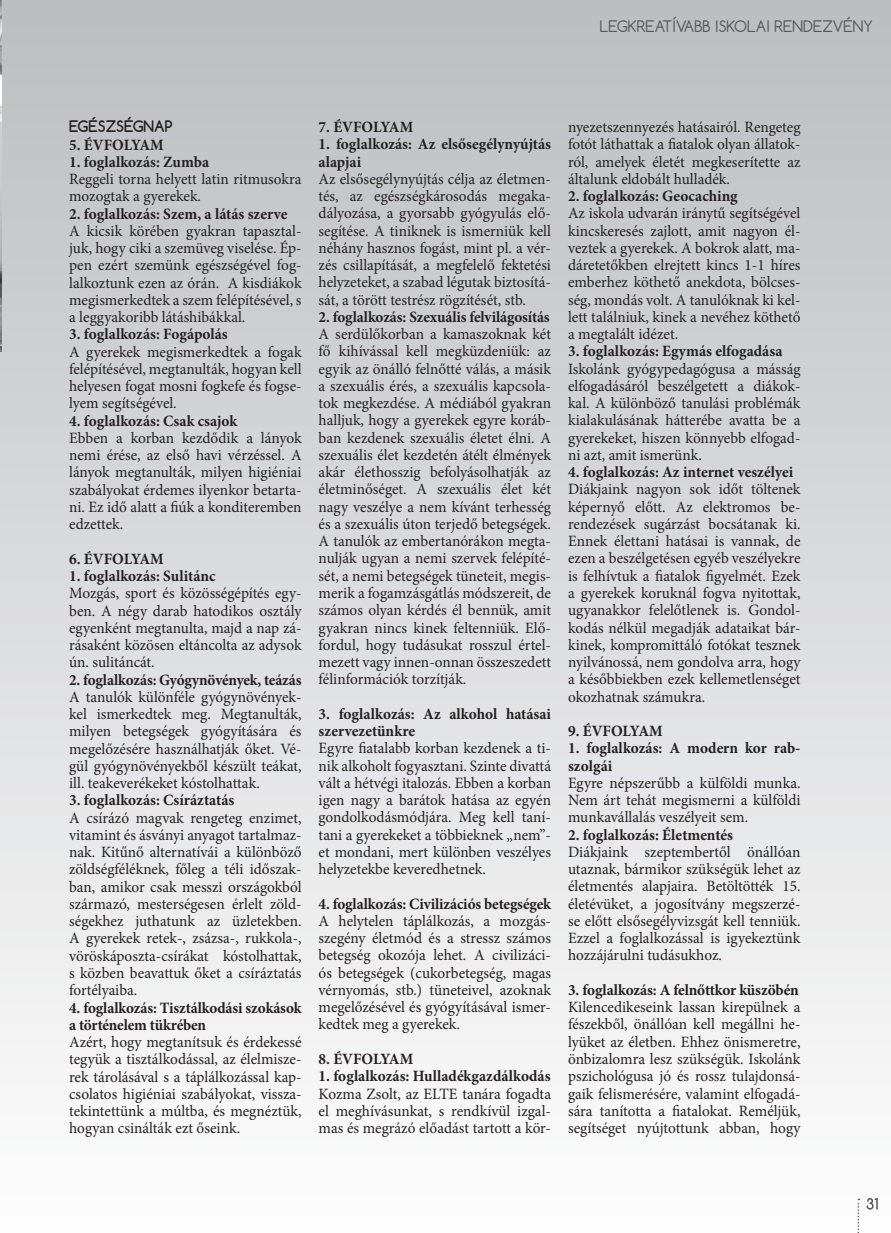
<style>
.page{position:relative;width:891px;height:1233px;background:#fff}
.page>*{position:absolute;margin:0;border:0;box-sizing:border-box;transform-origin:0 0}
.t1{font:15.75px/17.2px "Minion Pro";color:#231f20;text-align:justify}
.t2{font:700 15.75px/17.2px "Minion Pro";color:#231f20}
.t3{font:700 15.75px/17.2px "Minion Pro";color:#231f20;scale:.96 1}
.t4{font:15px "Comfortaa";color:#57585a}
.t5{font:700 15px "Comfortaa";color:#231f20}
</style>
<div class="page">
<div style="left:0;top:0;width:891px;height:1232px;background:linear-gradient(to bottom,#bcbdc0,#fdfdfd)"></div>
<svg style="left:867px;top:1197px;width:11px;height:12px"></svg>
<svg style="left:858px;top:1198px;width:1px;height:35px"></svg>
<img style="left:0;top:1px;width:1px;height:350px">
<p class="t4" style="left:600px;top:17px;width:275px">LEGKREATÍVABB I SKOLAI RENDEZVÉNY</p>
<p class="t5" style="left:69px;top:117px;width:11px">EGÉSZSÉGNAP</p>
<p class="t2" style="left:69px;top:136px;width:96px">5. ÉVFOLYAM</p>
<p class="t2" style="left:69px;top:153px;width:142px">1. foglalkozás: Zumba</p>
<p class="t1" style="left:69px;top:170px;width:234px">Reggeli torna helyett latin ritmusokra mozogtak a gyerekek.</p>
<p class="t2" style="left:69px;top:205px;width:220px">2. foglalkozás: Szem, a látás szerve</p>
<p class="t1" style="left:69px;top:222px;width:234px">A kicsik körében gyakran tapasztal&shy;juk, hogy ciki a szemüveg viselése. Ép&shy;pen ezért szemünk egészségével fog&shy;lalkoztunk ezen az órán. A kisdiákok megismerkedtek a szem felépítésével, s a leggyakoribb látáshibákkal.</p>
<p class="t2" style="left:69px;top:325px;width:160px">3. foglalkozás: Fogápolás</p>
<p class="t1" style="left:69px;top:343px;width:234px">A gyerekek megismerkedtek a fogak felépítésével, megtanulták, hogyan kell helyesen fogat mosni fogkefe és fogse&shy;lyem segítségével.</p>
<p class="t2" style="left:69px;top:412px;width:170px">4. foglalkozás: Csak csajok</p>
<p class="t1" style="left:69px;top:429px;width:234px">Ebben a korban kezdődik a lányok nemi érése, az első havi vérzéssel. A lányok megtanulták, milyen higiéniai szabályokat érdemes ilyenkor betarta&shy;ni. Ez idő alatt a fiúk a konditeremben edzettek.</p>
<p class="t2" style="left:69px;top:550px;width:96px">6. ÉVFOLYAM</p>
<p class="t2" style="left:69px;top:567px;width:148px">1. foglalkozás: Sulitánc</p>
<p class="t1" style="left:69px;top:584px;width:234px">Mozgás, sport és közösségépítés egy&shy;ben. A négy darab hatodikos osztály egyenként megtanulta, majd a nap zá&shy;rásaként közösen eltáncolta az adysok ún. sulitáncát.</p>
<p class="t3" style="left:69px;top:670px;width:244px">2. foglalkozás: Gyógynövények, teázás</p>
<p class="t1" style="left:69px;top:688px;width:234px">A tanulók különféle gyógynövények&shy;kel ismerkedtek meg. Megtanulták, milyen betegségek gyógyítására és megelőzésére használhatják őket. Vé&shy;gül gyógynövényekből készült teákat, ill. teakeverékeket kóstolhattak.</p>
<p class="t2" style="left:69px;top:791px;width:167px">3. foglalkozás: Csíráztatás</p>
<p class="t1" style="left:69px;top:809px;width:234px">A csírázó magvak rengeteg enzimet, vitamint és ásványi anyagot tartalmaz&shy;nak. Kitűnő alternatívái a különböző zöldségféléknek, főleg a téli időszak&shy;ban, amikor csak messzi országokból származó, mesterségesen érlelt zöld&shy;ségekhez juthatunk az üzletekben.<br>A gyerekek retek-, zsázsa-, rukkola-, vöröskáposzta-csírákat kóstolhattak, s közben beavattuk őket a csíráztatás fortélyaiba.</p>
<p class="t3" style="left:69px;top:998px;width:244px">4. foglalkozás: Tisztálkodási szokások a történelem tükrében</p>
<p class="t1" style="left:69px;top:1033px;width:234px">Azért, hogy megtanítsuk és érdekessé tegyük a tisztálkodással, az élelmisze&shy;rek tárolásával s a táplálkozással kap&shy;csolatos higiéniai szabályokat, vissza&shy;tekintettünk a múltba, és megnéztük, hogyan csinálták ezt őseink.</p>
<p class="t2" style="left:319px;top:118px;width:96px">7. ÉVFOLYAM</p>
<p class="t2" style="left:319px;top:135px;width:234px">1. foglalkozás: Az elsősegélynyújtás alapjai</p>
<p class="t1" style="left:319px;top:170px;width:234px">Az elsősegélynyújtás célja az életmen&shy;tés, az egészségkárosodás megaka&shy;dályozása, a gyorsabb gyógyulás elő&shy;segítése. A tiniknek is ismerniük kell néhány hasznos fogást, mint pl. a vér&shy;zés csillapítását, a megfelelő fektetési helyzeteket, a szabad légutak biztosítá&shy;sát, a törött testrész rögzítését, stb.</p>
<p class="t3" style="left:319px;top:308px;width:242px">2. foglalkozás: Szexuális felvilágosítás</p>
<p class="t1" style="left:319px;top:325px;width:234px">A serdülőkorban a kamaszoknak két fő kihívással kell megküzdeniük: az egyik az önálló felnőtté válás, a másik a szexuális érés, a szexuális kapcsola&shy;tok megkezdése. A médiából gyakran halljuk, hogy a gyerekek egyre koráb&shy;ban kezdenek szexuális életet élni. A szexuális élet kezdetén átélt élmények akár élethosszig befolyásolhatják az életminőséget. A szexuális élet két nagy veszélye a nem kívánt terhesség és a szexuális úton terjedő betegségek.<br>A tanulók az embertanórákon megta&shy;nulják ugyan a nemi szervek felépíté&shy;sét, a nemi betegségek tüneteit, megis&shy;merik a fogamzásgátlás módszereit, de számos olyan kérdés él bennük, amit gyakran nincs kinek feltenniük. Elő&shy;fordul, hogy tudásukat rosszul értel&shy;mezett vagy innen-onnan összeszedett félinformációk torzítják.</p>
<p class="t2" style="left:319px;top:705px;width:234px">3. foglalkozás: Az alkohol hatásai szervezetünkre</p>
<p class="t1" style="left:319px;top:739px;width:234px">Egyre fiatalabb korban kezdenek a ti&shy;nik alkoholt fogyasztani. Szinte divattá vált a hétvégi italozás. Ebben a korban igen nagy a barátok hatása az egyén gondolkodásmódjára. Meg kell taní&shy;tani a gyerekeket a többieknek „nem”- et mondani, mert különben veszélyes helyzetekbe keveredhetnek.</p>
<p class="t3" style="left:319px;top:894px;width:244px">4. foglalkozás: Civilizációs betegségek</p>
<p class="t1" style="left:319px;top:912px;width:234px">A helytelen táplálkozás, a mozgás&shy;szegény életmód és a stressz számos betegség okozója lehet. A civilizáci&shy;ós betegségek (cukorbetegség, magas vérnyomás, stb.) tüneteivel, azoknak megelőzésével és gyógyításával ismer&shy;kedtek meg a gyerekek.</p>
<p class="t2" style="left:319px;top:1050px;width:96px">8. ÉVFOLYAM</p>
<p class="t2" style="left:319px;top:1067px;width:233px">1. foglalkozás: Hulladékgazdálkodás</p>
<p class="t1" style="left:319px;top:1084px;width:234px">Kozma Zsolt, az ELTE tanára fogadta el meghívásunkat, s rendkívül izgal&shy;mas és megrázó előadást tartott a kör-</p>
<p class="t1" style="left:568px;top:118px;width:234px">nyezetszennyezés hatásairól. Rengeteg fotót láthattak a fiatalok olyan állatok&shy;ról, amelyek életét megkeserítette az általunk eldobált hulladék.</p>
<p class="t2" style="left:568px;top:187px;width:171px">2. foglalkozás: Geocaching</p>
<p class="t1" style="left:568px;top:205px;width:234px">Az iskola udvarán iránytű segítségével kincskeresés zajlott, amit nagyon él&shy;veztek a gyerekek. A bokrok alatt, ma&shy;dáretetőkben elrejtett kincs 1-1 híres emberhez köthető anekdota, bölcses&shy;ség, mondás volt. A tanulóknak ki kel&shy;lett találniuk, kinek a nevéhez köthető a megtalált idézet.</p>
<p class="t2" style="left:568px;top:342px;width:216px">3. foglalkozás: Egymás elfogadása</p>
<p class="t1" style="left:568px;top:360px;width:234px">Iskolánk gyógypedagógusa a másság elfogadásáról beszélgetett a diákok&shy;kal. A különböző tanulási problémák kialakulásának hátterébe avatta be a gyerekeket, hiszen könnyebb elfogad&shy;ni azt, amit ismerünk.</p>
<p class="t2" style="left:568px;top:463px;width:227px">4. foglalkozás: Az internet veszélyei</p>
<p class="t1" style="left:568px;top:481px;width:234px">Diákjaink nagyon sok időt töltenek képernyő előtt. Az elektromos be&shy;rendezések sugárzást bocsátanak ki.<br>Ennek élettani hatásai is vannak, de ezen a beszélgetésen egyéb veszélyekre is felhívtuk a fiatalok figyelmét. Ezek a gyerekek koruknál fogva nyitottak, ugyanakkor felelőtlenek is. Gondol&shy;kodás nélkül megadják adataikat bár&shy;kinek, kompromittáló fotókat tesznek nyilvánossá, nem gondolva arra, hogy a későbbiekben ezek kellemetlenséget okozhatnak számukra.</p>
<p class="t2" style="left:568px;top:722px;width:96px">9. ÉVFOLYAM</p>
<p class="t2" style="left:568px;top:739px;width:234px">1. foglalkozás: A modern kor rab&shy;szolgái</p>
<p class="t1" style="left:568px;top:774px;width:234px">Egyre népszerűbb a külföldi munka.<br>Nem árt tehát megismerni a külföldi munkavállalás veszélyeit sem.</p>
<p class="t2" style="left:568px;top:825px;width:166px">2. foglalkozás: Életmentés</p>
<p class="t1" style="left:568px;top:843px;width:234px">Diákjaink szeptembertől önállóan utaznak, bármikor szükségük lehet az életmentés alapjaira. Betöltötték 15. életévüket, a jogosítvány megszerzé&shy;se előtt elsősegélyvizsgát kell tenniük.<br>Ezzel a foglalkozással is igyekeztünk hozzájárulni tudásukhoz.</p>
<p class="t2" style="left:568px;top:981px;width:232px">3. foglalkozás: A felnőttkor küszöbén</p>
<p class="t1" style="left:568px;top:998px;width:234px">Kilencedikeseink lassan kirepülnek a fészekből, önállóan kell megállni he&shy;lyüket az életben. Ehhez önismeretre, önbizalomra lesz szükségük. Iskolánk pszichológusa jó és rossz tulajdonsá&shy;gaik felismerésére, valamint elfogadá&shy;sára tanította a fiatalokat. Reméljük, segítséget nyújtottunk abban, hogy</p>
</div>
